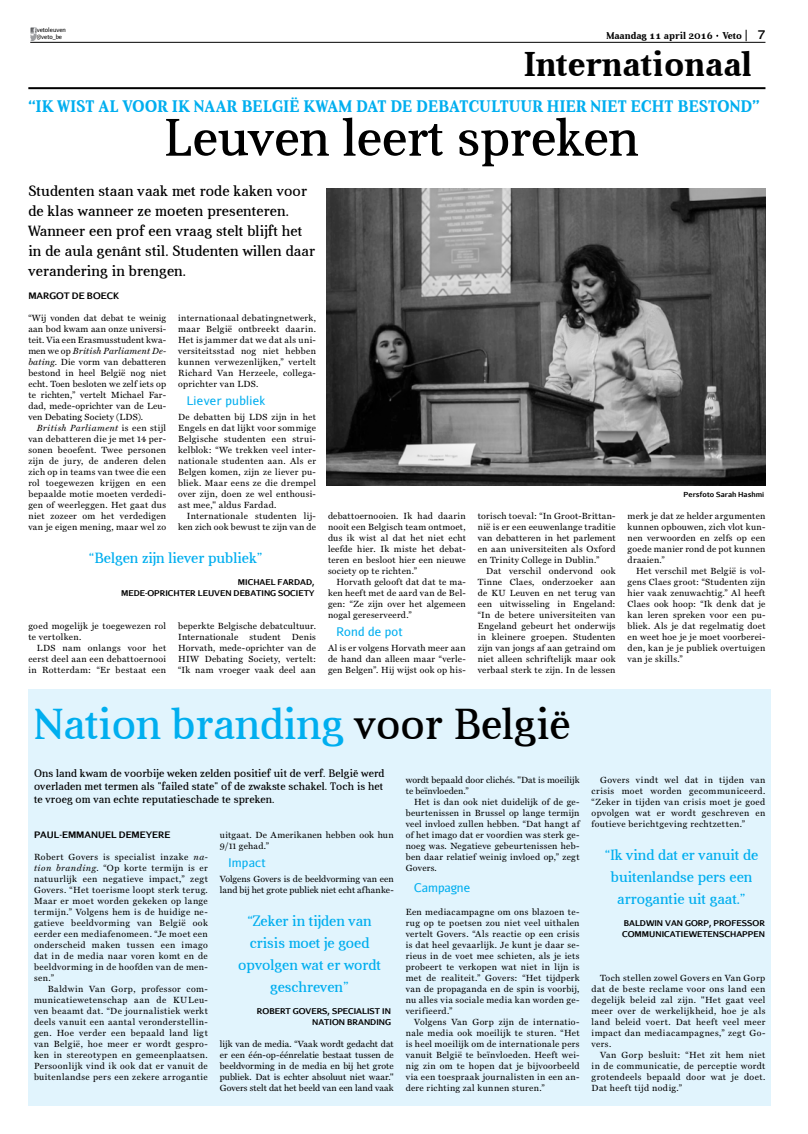
<style>
.page{position:relative;width:808px;height:1134px;background:#fff}
.page>*{position:absolute;margin:0;border:0;box-sizing:border-box;transform-origin:0 0}
.t1{font:53px "Aver";color:#000}
.t2{font:44px "Aver";color:#00aeef}
.t3{font:700 35px "Aver";color:#000}
.t4{font:700 17px "Aver";letter-spacing:.005em;color:#00aeef}
.t5{font:15px/20px "Aver";letter-spacing:.01em;color:#000}
.t6{font:15px/22px "Aver";color:#00aeef;text-align:center}
.t7{font:12px "Aurulent Sans";letter-spacing:.02em;color:#00aeef}
.t8{font:12px "Aurulent Sans";color:#00aeef}
.t9{font:700 12px "Aurulent Sans";color:#000}
.t10{font:11px/13px "Aver";letter-spacing:.01em;color:#000;text-align:justify}
.t11{font:700 10px "Aver";color:#000}
.t12{font:9px/11px "Miller Text";letter-spacing:.03em;color:#000;text-align:justify}
.t13{font:9px/11px "Miller Text";letter-spacing:.005em;color:#000}
.t14{font:700 9px "Aurulent Sans";color:#000}
.t15{font:700 8px/11px "Aurulent Sans";color:#000;text-align:right}
.t16{font:700 7px "Aurulent Sans";color:#000}
.t17{font:6px/7.2px "Aurulent Sans";color:#000}
.s1{font-style:italic}
.s2{color:#000}
</style>
<div class="page">
<img style="left:326px;top:189px;width:439px;height:297px">
<div style="left:28px;top:689px;width:743px;height:417px;background:#e1f4fd"></div>
<svg style="left:30px;top:28px;width:7px;height:12px"></svg>
<hr style="left:30px;top:42px;width:735px;height:1px;background:#000">
<hr style="left:28px;top:87px;width:737px;height:2px;background:#000">
<p class="t17" style="left:37px;top:26px;width:31px">vetoleuven @veto_be</p>
<p class="t11" style="left:606px;top:30px;width:137px">MAANDAG 11 APRIL 2016 VETO</p>
<h3 class="t9" style="left:758px;top:26px;width:9px">7</h3>
<h3 class="t3" style="left:524px;top:44px;width:230px">INTERNATIONAAL</h3>
<h3 class="t4" style="left:28px;top:96px;width:733px">“IK WIST AL VOOR IK NAAR BELGIË KWAM DAT DE DEBATCULTUUR HIER NIET ECHT BESTOND”</h3>
<h1 class="t1" style="left:164px;top:109px;width:476px">Leuven leert spreken</h1>
<h3 class="t5" style="left:28px;top:181px;width:288px">Studenten staan vaak met rode kaken voor de klas wanneer ze moeten presenteren.<br>Wanneer een prof een vraag stelt blijft het in de aula genânt stil. Studenten willen daar verandering in brengen.</h3>
<p class="t14" style="left:28px;top:289px;width:92px">MARGOT DE BOECK</p>
<p class="t12" style="left:28px;top:312px;width:139px">“Wij vonden dat debat te weinig aan bod kwam aan onze universi&shy;teit. Via een Erasmusstudent kwa&shy;men we op <span class="s1">British Parliament De&shy;bating</span>. Die vorm van debatteren bestond in heel België nog niet echt. Toen besloten we zelf iets op te richten,” vertelt Michael Far&shy;dad, mede-oprichter van de Leu&shy;ven Debating Society (LDS).</p>
<p class="t12" style="left:28px;top:422px;width:139px;text-indent:9px"><span class="s1">British Parliament</span> is een stijl van debatteren die je met 14 per&shy;sonen beoefent. Twee personen zijn de jury, de anderen delen zich op in teams van twee die een rol toegewezen krijgen en een bepaalde motie moeten verdedi&shy;gen of weerleggen. Het gaat dus niet zozeer om het verdedigen van je eigen mening, maar wel zo</p>
<p class="t12" style="left:178px;top:312px;width:139px">internationaal debatingnetwerk, maar België ontbreekt daarin.<br>Het is jammer dat we dat als uni&shy;versiteitsstad nog niet hebben kunnen verwezenlijken,” vertelt Richard Van Herzeele, collega&shy;oprichter van LDS.</p>
<h3 class="t7" style="left:187px;top:393px;width:80px">Liever publiek</h3>
<p class="t12" style="left:178px;top:411px;width:139px">De debatten bij LDS zijn in het Engels en dat lijkt voor sommige Belgische studenten een strui&shy;kelblok: “We trekken veel inter&shy;nationale studenten aan. Als er Belgen komen, zijn ze liever pu&shy;bliek. Maar eens ze die drempel over zijn, doen ze wel enthousi&shy;ast mee," aldus Fardad.</p>
<p class="t12" style="left:178px;top:510px;width:139px;text-align:right">Internationale studenten lij&shy;ken zich ook bewust te zijn van de</p>
<p class="t16" style="left:323px;top:489px;width:35px">P</p>
<p class="t16" style="left:688px;top:489px;width:77px">ERSFOTO SARAH HASHMI</p>
<p class="t12" style="left:628px;top:510px;width:139px">merk je dat ze helder argumenten kunnen opbouwen, zich vlot kun&shy;nen verwoorden en zelfs op een goede manier rond de pot kunnen draaien.”</p>
<p class="t12" style="left:628px;top:565px;width:139px;text-indent:9px">Het verschil met België is vol&shy;gens Claes groot: “Studenten zijn hier vaak zenuwachtig.” Al heeft Claes ook hoop: “Ik denk dat je kan leren spreken voor een pu&shy;bliek. Als je dat regelmatig doet en weet hoe je je moet voorberei&shy;den, kan je je publiek overtuigen van je skills.”</p>
<p class="t12" style="left:328px;top:510px;width:139px">debattoernooien. Ik had daarin nooit een Belgisch team ontmoet, dus ik wist al dat het niet echt leefde hier. Ik miste het debat&shy;teren en besloot hier een nieuwe society op te richten.”</p>
<p class="t12" style="left:328px;top:576px;width:139px;text-indent:9px">Horvath gelooft dat dat te ma&shy;ken heeft met de aard van de Bel&shy;gen: “Ze zijn over het algemeen nogal gereserveerd.”</p>
<h3 class="t7" style="left:336px;top:624px;width:68px">Rond de pot</h3>
<p class="t12" style="left:328px;top:642px;width:139px">Al is er volgens Horvath meer aan de hand dan alleen maar “verle&shy;gen Belgen”. Hij wijst ook op his-</p>
<p class="t12" style="left:478px;top:510px;width:139px">torisch toeval: “In Groot-Brittan&shy;nië is er een eeuwenlange traditie van debatteren in het parlement en aan universiteiten als Oxford en Trinity College in Dublin.”</p>
<p class="t12" style="left:478px;top:565px;width:139px;text-indent:9px">Dat verschil ondervond ook Tinne Claes, onderzoeker aan de KU Leuven en net terug van een uitwisseling in Engeland: “In de betere universiteiten van Engeland gebeurt het onderwijs in kleinere groepen. Studenten zijn van jongs af aan getraind om niet alleen schriftelijk maar ook verbaal sterk te zijn. In de lessen</p>
<h3 class="t6" style="left:89px;top:547px;width:175px">“Belgen zijn liever publiek”</h3>
<p class="t15" style="left:121px;top:576px;width:195px">M ICHAEL FARDAD,<br>MEDE-OPRICHTER LEUVEN DEBATING SOCIETY</p>
<p class="t12" style="left:28px;top:620px;width:139px">goed mogelijk je toegewezen rol te vertolken.</p>
<p class="t12" style="left:28px;top:642px;width:139px;text-indent:9px">LDS nam onlangs voor het eerst deel aan een debattoernooi in Rotterdam: “Er bestaat een</p>
<p class="t12" style="left:178px;top:620px;width:139px">beperkte Belgische debatcultuur.<br>Internationale</p>
<p class="t12" style="left:250px;top:631px;width:33px">student</p>
<p class="t12" style="left:178px;top:631px;width:139px;text-indent:114px">Denis Horvath, mede-oprichter van de HIW Debating Society, vertelt: “Ik nam vroeger vaak deel aan</p>
<h2 class="t2" style="left:34px;top:700px;width:538px">Nation branding <span class="s2">voor België</span></h2>
<p class="t10" style="left:34px;top:767px;width:352px">Ons land kwam de voorbije weken zelden positief uit de verf. België werd overladen met termen als "failed state" of de zwakste schakel. Toch is het te vroeg om van echte reputatieschade te spreken.</p>
<p class="t14" style="left:34px;top:828px;width:138px">PAUL-EMMANUEL DEMEYERE</p>
<p class="t12" style="left:34px;top:851px;width:175px">Robert Govers is specialist inzake <span class="s1">na&shy;tion branding</span>. “Op korte termijn is er natuurlijk een negatieve impact,” zegt Govers. “Het toerisme loopt sterk terug.<br>Maar er moet worden gekeken op lange termijn.” Volgens hem is de huidige ne&shy;gatieve beeldvorming van België ook eerder een mediafenomeen. “Je moet een onderscheid maken tussen een imago dat in de media naar voren komt en de beeldvorming in de hoofden van de men&shy;sen.”</p>
<p class="t12" style="left:34px;top:983px;width:175px;text-indent:14px">Baldwin Van Gorp, professor com&shy;municatiewetenschap aan de KULeu&shy;ven beaamt dat. “De journalistiek werkt deels vanuit een aantal veronderstellin&shy;gen. Hoe verder een bepaald land ligt van België, hoe meer er wordt gespro&shy;ken in stereotypen en gemeenplaatsen.<br>Persoonlijk vind ik ook dat er vanuit de buitenlandse pers een zekere arrogantie</p>
<p class="t13" style="left:406px;top:774px;width:175px">wordt bepaald door clichés. "Dat is moeilijk te beïnvloeden.”</p>
<p class="t12" style="left:406px;top:796px;width:175px;text-indent:9px">Het is dan ook niet duidelijk of de ge&shy;beurtenissen in Brussel op lange termijn veel invloed zullen hebben. “Dat hangt af of het imago dat er voordien was sterk ge&shy;noeg was. Negatieve gebeurtenissen heb&shy;ben daar relatief weinig invloed op,” zegt Govers.</p>
<h3 class="t8" style="left:414px;top:880px;width:57px">Campagne</h3>
<p class="t12" style="left:406px;top:906px;width:175px">Een mediacampagne om ons blazoen te&shy;rug op te poetsen zou niet veel uithalen vertelt Govers. “Als reactie op een crisis is dat heel gevaarlijk. Je kunt je daar se&shy;rieus in de voet mee schieten, als je iets probeert te verkopen wat niet in lijn is met de realiteit.” Govers: “Het tijdperk van de propaganda en de spin is voorbij, nu alles via sociale media kan worden ge&shy;verifieerd.”</p>
<p class="t12" style="left:406px;top:1016px;width:175px;text-indent:9px">Volgens Van Gorp zijn de internatio&shy;nale media ook moeilijk te sturen. “Het is heel moeilijk om de internationale pers vanuit België te beïnvloeden. Heeft wei&shy;nig zin om te hopen dat je bijvoorbeeld via een toespraak journalisten in een an&shy;dere richting zal kunnen sturen.”</p>
<p class="t12" style="left:220px;top:829px;width:175px">uitgaat. De Amerikanen hebben ook hun<br>9/11 gehad.”</p>
<h3 class="t7" style="left:228px;top:855px;width:39px">Impact</h3>
<p class="t13" style="left:220px;top:873px;width:175px">Volgens Govers is de beeldvorming van een land bij het grote publiek niet echt afhanke-</p>
<h3 class="t6" style="left:238px;top:910px;width:144px">“Zeker in tijden van crisis moet je goed opvolgen wat er wordt geschreven”</h3>
<p class="t15" style="left:257px;top:1005px;width:135px">ROBERT GOVERS, SPECIALIST IN<br>NATION BRANDING</p>
<p class="t12" style="left:220px;top:1038px;width:175px">lijk van de media. “Vaak wordt gedacht dat er een één-op-éénrelatie bestaat tussen de beeldvorming in de media en bij het grote publiek. Dat is echter absoluut niet waar." Govers stelt dat het beeld van een land vaak</p>
<p class="t12" style="left:592px;top:774px;width:175px;text-indent:9px">Govers vindt wel dat in tijden van crisis moet worden gecommuniceerd. “Zeker in tijden van crisis moet je goed opvolgen wat er wordt geschreven en foutieve berichtgeving rechtzetten.”</p>
<h3 class="t6" style="left:605px;top:844px;width:155px">“Ik vind dat er vanuit de buitenlandse pers een arrogantie uit gaat.”</h3>
<p class="t15" style="left:622px;top:917px;width:144px;text-align:left">BALDWIN VAN GORP, PROFESSOR<br>COMMUNICATIEWETENSCHAPPEN</p>
<p class="t12" style="left:592px;top:972px;width:175px;text-indent:9px">Toch stellen zowel Govers en Van Gorp dat de beste reclame voor ons land een degelijk beleid zal zijn. "Het gaat veel meer over de werkelijkheid, hoe je als land beleid voert. Dat heeft veel meer impact dan mediacampagnes,” zegt Go&shy;vers.</p>
<p class="t12" style="left:592px;top:1049px;width:175px;text-indent:9px">Van Gorp besluit: “Het zit hem niet in de communicatie, de perceptie wordt grotendeels bepaald door wat je doet.<br>Dat heeft tijd nodig.”</p>
</div>
